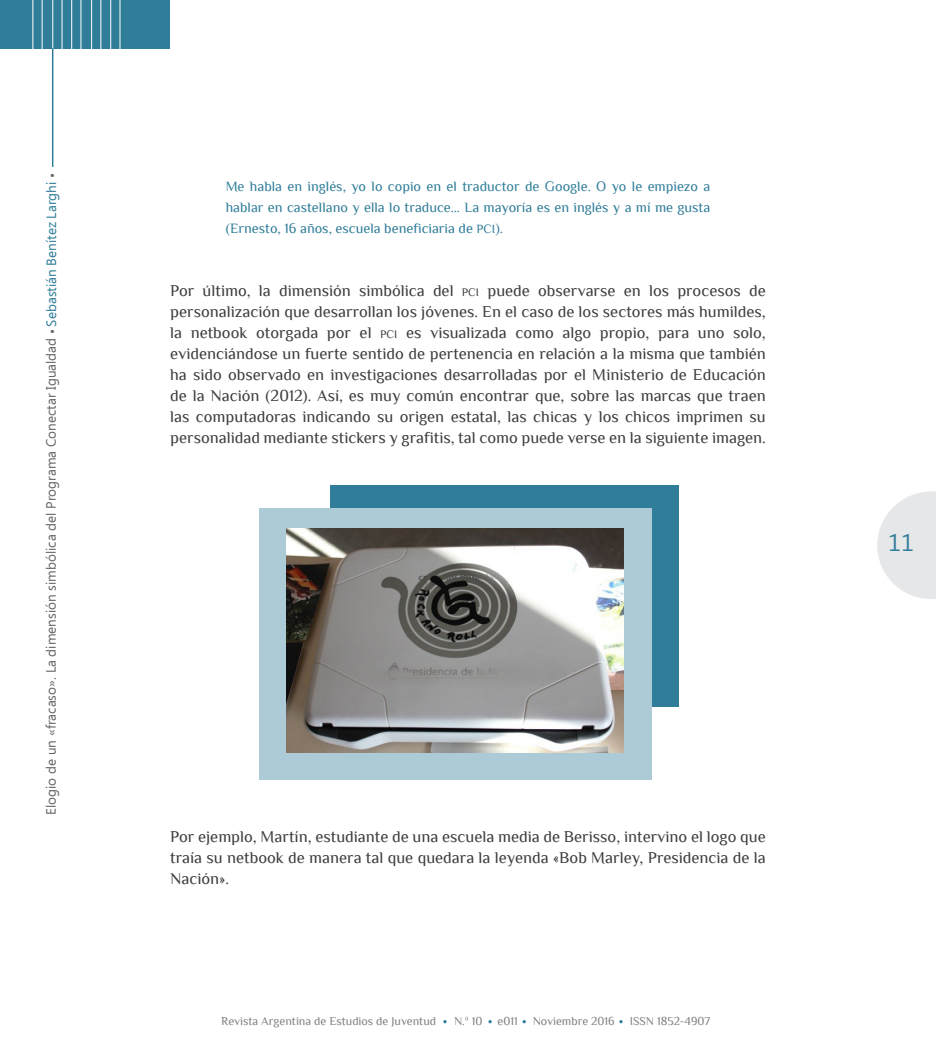
<style>
.page{position:relative;width:936px;height:1063px;background:#fff}
.page>*{position:absolute;margin:0;border:0;box-sizing:border-box;transform-origin:0 0}
.t1{font:24px "Ebrima";color:#307d99}
.tx_principal{font:16.5px/21px "Philosopher";color:#3e3e3f;text-align:justify}
.cita_a_bando{font:14.25px/21px "Philosopher";color:#307d99;text-align:justify}
.t2{font:13.5px "Ebrima";color:#666}
.t3{font:13.5px "Philosopher";color:#666}
.t4{font:12px "Philosopher";color:#808080}
.s1{color:#307d99}
.s2{font-size:12.6px}
.s3{font-size:11.55px}
</style>
<div class="page">
<div style="left:0;top:0;width:170px;height:48px;background:#307d99"></div>
<hr style="left:33px;top:0;width:1px;height:63px;background:#fff">
<hr style="left:110px;top:0;width:1px;height:50px;background:#fff">
<hr style="left:71px;top:0;width:1px;height:63px;background:#fff">
<hr style="left:52px;top:0;width:1px;height:63px;background:#fff">
<hr style="left:91px;top:0;width:1px;height:63px;background:#fff">
<hr style="left:42px;top:0;width:1px;height:63px;background:#fff">
<hr style="left:52px;top:48px;width:1px;height:119px;background:#307d99">
<hr style="left:120px;top:0;width:1px;height:50px;background:#fff">
<hr style="left:81px;top:0;width:1px;height:63px;background:#fff">
<hr style="left:62px;top:0;width:1px;height:63px;background:#fff">
<hr style="left:101px;top:0;width:1px;height:63px;background:#fff">
<svg style="left:877px;top:491px;width:58px;height:108px"></svg>
<svg style="left:522px;top:1020px;width:4px;height:3px"></svg>
<div style="left:330px;top:486px;width:348px;height:221px;background:#307d99"></div>
<div style="left:259px;top:508px;width:393px;height:271px;background:#accbd6"></div>
<img style="left:286px;top:529px;width:337px;height:224px">
<p class="t3" style="left:50px;top:168px;width:6px">•</p>
<p class="t2" style="left:42px;top:815px;width:635px;rotate:-90deg">Elogio de un «fracaso». La dimensión simbólica del Programa Conectar Igualdad <span class="s1">Sebastián Benítez Larghi</span></p>
<p class="cita_a_bando" style="left:226px;top:176px;width:486px">Me habla en inglés, yo lo copio en el traductor de Google. O yo le empiezo a hablar en castellano y ella lo traduce… La mayoría es en inglés y a mí me gusta (Ernesto, 16 años, escuela beneficiaria de <span class="s2">PCI</span>).</p>
<p class="tx_principal" style="left:170px;top:280px;width:597px">Por último, la dimensión simbólica del <span class="s3">PCI</span> puede observarse en los procesos de personalización que desarrollan los jóvenes. En el caso de los sectores más humildes, la netbook otorgada por el <span class="s3">PCI</span> es visualizada como algo propio, para uno solo, evidenciándose un fuerte sentido de pertenencia en relación a la misma que también ha sido observado en investigaciones desarrolladas por el Ministerio de Educación de la Nación (2012). Así, es muy común encontrar que, sobre las marcas que traen las computadoras indicando su origen estatal, las chicas y los chicos imprimen su personalidad mediante stickers y grafitis, tal como puede verse en la siguiente imagen.</p>
<p class="t3" style="left:50px;top:325px;width:6px">•</p>
<p class="tx_principal" style="left:170px;top:826px;width:597px">Por ejemplo, Martín, estudiante de una escuela media de Berisso, intervino el logo que traía su netbook de manera tal que quedara la leyenda «Bob Marley, Presidencia de la Nación».</p>
<p class="t4" style="left:221px;top:1015px;width:216px">Revista Argentina de Estudios de Juventud</p>
<p class="t4" style="left:454px;top:1015px;width:30px">N.º 10</p>
<p class="t4" style="left:497px;top:1015px;width:22px">e011</p>
<p class="t4" style="left:533px;top:1015px;width:83px">Noviembre 2016</p>
<p class="t4" style="left:629px;top:1015px;width:82px">ISSN 1852-4907</p>
<h1 class="t1" style="left:888px;top:525px;width:27px">11</h1>
</div>
